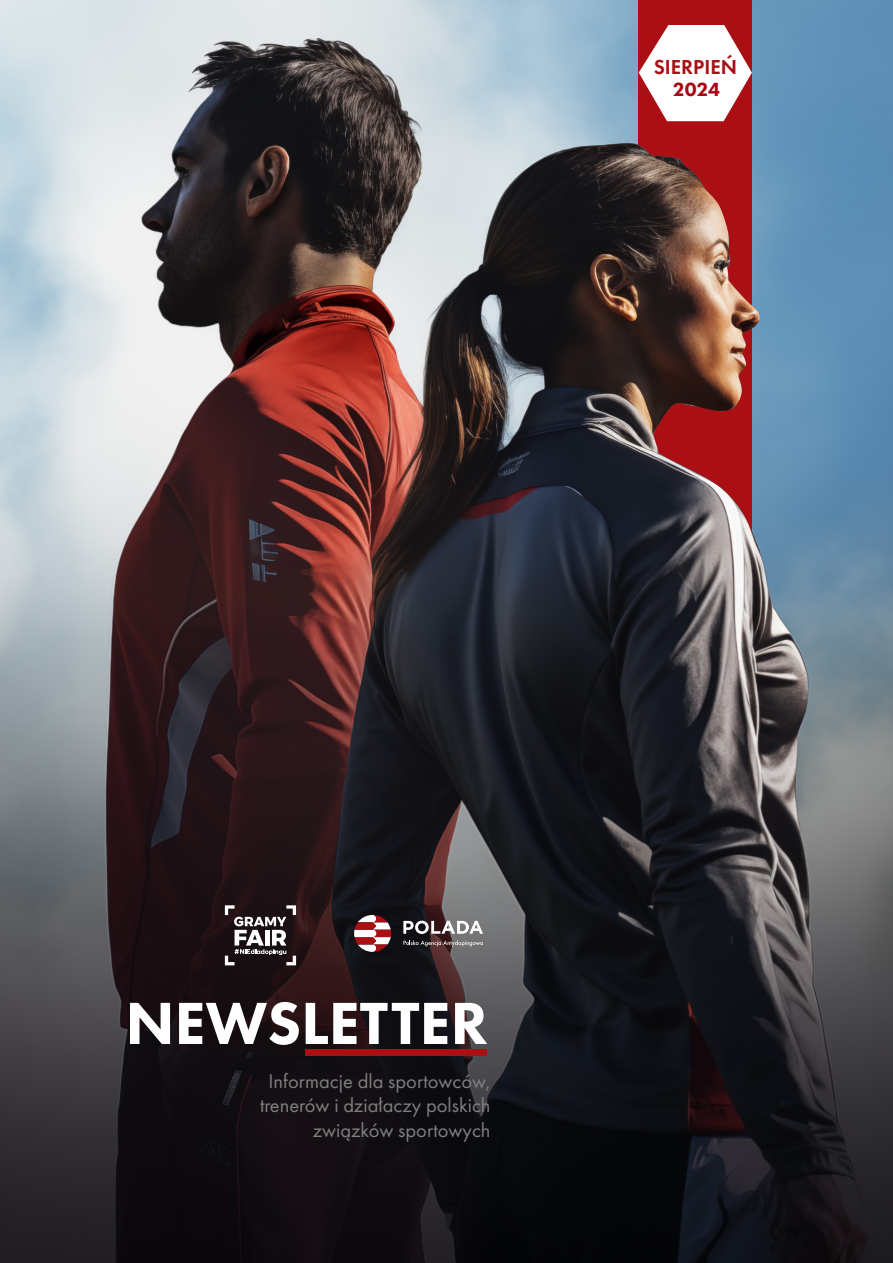
<style>
.page{position:relative;width:893px;height:1263px;background:#fff}
.page>*{position:absolute;margin:0;border:0;box-sizing:border-box;transform-origin:0 0}
.t1{font:800 61.65px "Futura PT";color:#fff}
.t2{font:600 21px "Futura PT";color:#a90f13}
.t3{font:20.55px/24.6px "Futura PT";color:#808080;text-align:right}
.t4{font:800 19.8px "Futura PT";color:#a90613}
</style>
<div class="page">
<img style="left:0;top:0;width:893px;height:1263px">
<svg style="left:638px;top:0;width:114px;height:783px;background:#77413f"></svg>
<svg style="left:639px;top:25px;width:113px;height:96px"></svg>
<div style="left:306px;top:1049px;width:181px;height:7px;background:#a90f13"></div>
<svg style="left:403px;top:921px;width:80px;height:13px"></svg>
<svg style="left:403px;top:940px;width:80px;height:6px"></svg>
<svg style="left:354px;top:915px;width:37px;height:37px"></svg>
<svg style="left:225px;top:905px;width:71px;height:60px"></svg>
<p class="t2" style="left:654px;top:54px;width:85px">SIERPIEŃ</p>
<p class="t4" style="left:673px;top:77px;width:49px">2024</p>
<h1 class="t1" style="left:126px;top:985px;width:364px">NEWSLETTER</h1>
<p class="t3" style="left:260px;top:1068px;width:232px">Informacje dla sportowców, trenerów i działaczy polskich związków sportowych</p>
</div>
